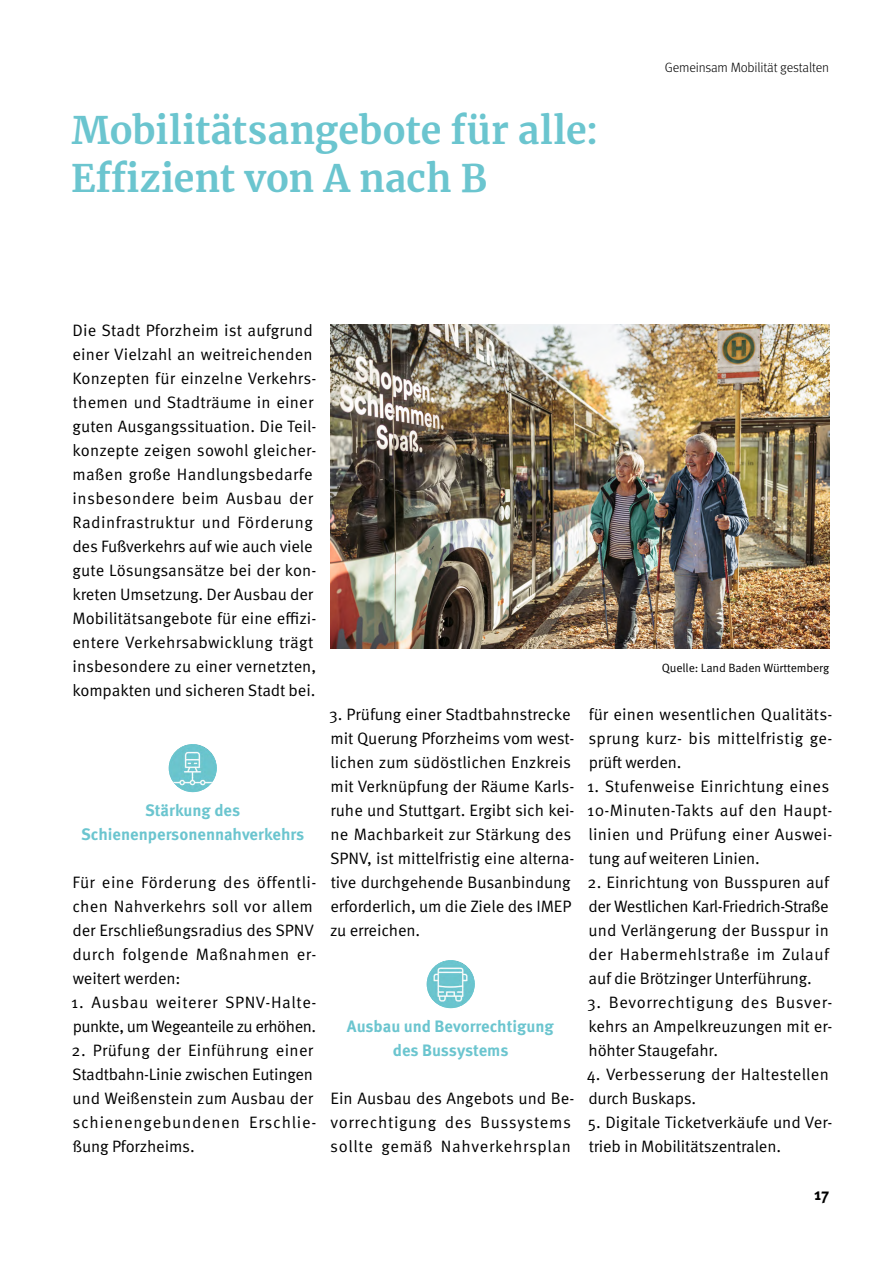
<style>
.page{position:relative;width:893px;height:1263px;background:#fff}
.page>*{position:absolute;margin:0;border:0;box-sizing:border-box;transform-origin:0 0}
.t1{font:700 37.5px/48px "Merriweather";letter-spacing:.005em;color:#6bc5cf}
.t2{font:16.5px/24px "Meta Pro Norm";color:#000}
.t3{font:16.5px/24px "Meta Pro Norm";letter-spacing:.035em;color:#000}
.t4{font:700 16.5px/24px "Meta Pro";color:#6bc5cf;text-align:center}
.t5{font:16.5px/24px "Meta Pro Norm";letter-spacing:-.03em;color:#000}
.t6{font:700 16.5px "Meta Pro";color:#000}
.t7{font:300 13.5px "Meta Pro";letter-spacing:-.01em;color:#000}
.t8{font:12px "Meta Pro Norm";letter-spacing:-.01em;color:#000}
</style>
<div class="page">
<img style="left:169px;top:744px;width:48px;height:48px;border-radius:24px">
<img style="left:330px;top:324px;width:499px;height:324px">
<img style="left:427px;top:960px;width:48px;height:48px;border-radius:24px">
<h1 class="t1" style="left:71px;top:105px;width:529px">Mobilitätsangebote für alle:<br>Effizient von A nach B</h1>
<p class="t2" style="left:72px;top:317px;width:246px">Die Stadt Pforzheim ist aufgrund einer Vielzahl an weitreichenden Konzepten für einzelne Verkehrs&shy;themen und Stadträume in einer guten Ausgangssituation. Die Teil&shy;konzepte zeigen sowohl gleicher&shy;maßen große Handlungsbedarfe insbesondere beim Ausbau der Radinfrastruktur und Förderung des Fußverkehrs auf wie auch viele gute Lösungsansätze bei der kon&shy;kreten Umsetzung. Der Ausbau der Mobilitätsangebote für eine effizi&shy;entere Verkehrsabwicklung trägt insbesondere zu einer vernetzten, kompakten und sicheren Stadt bei.</p>
<p class="t7" style="left:665px;top:58px;width:166px">Gemeinsam Mobilität gestalten</p>
<p class="t8" style="left:662px;top:659px;width:169px">Quelle: Land Baden Württemberg</p>
<p class="t4" style="left:81px;top:797px;width:225px">Stärkung des<br>Schienenpersonennahverkehrs</p>
<p class="t2" style="left:72px;top:869px;width:246px">Für eine Förderung des öffentli&shy;chen Nahverkehrs soll vor allem der Erschließungsradius des SPNV durch folgende Maßnahmen er&shy;weitert werden:</p>
<p class="t5" style="left:71px;top:989px;width:247px">1. Ausbau weiterer SPNV-Halte&shy;punkte, um Wegeanteile zu erhöhen.</p>
<p class="t2" style="left:72px;top:1037px;width:246px">2. Prüfung der Einführung einer<br>Stadtbahn-Linie zwischen Eutingen und Weißenstein zum Ausbau der schienengebundenen Erschlie&shy;ßung Pforzheims.</p>
<p class="t2" style="left:329px;top:701px;width:247px">3. Prüfung einer Stadtbahnstrecke mit Querung Pforzheims vom west&shy;lichen zum südöstlichen Enzkreis mit Verknüpfung der Räume Karls&shy;ruhe und Stuttgart. Ergibt sich kei&shy;ne Machbarkeit zur Stärkung des<br>SPNV, ist mittelfristig eine alterna&shy;tive durchgehende Busanbindung erforderlich, um die Ziele des IMEP zu erreichen.</p>
<p class="t4" style="left:347px;top:1013px;width:208px">Ausbau und Bevorrechtigung des Bussystems</p>
<p class="t3" style="left:330px;top:1085px;width:246px">Ein Ausbau des Angebots und Be&shy;vorrechtigung des Bussystems sollte gemäß Nahverkehrsplan</p>
<p class="t2" style="left:588px;top:701px;width:246px;text-align:justify">für einen wesentlichen Qualitäts&shy;sprung kurz- bis mittelfristig ge&shy;prüft werden.</p>
<p class="t2" style="left:587px;top:773px;width:247px">1. Stufenweise Einrichtung eines<br>10-Minuten-Takts auf den Haupt&shy;linien und Prüfung einer Auswei&shy;tung auf weiteren Linien.</p>
<p class="t2" style="left:587px;top:869px;width:243px;text-align:justify">2. Einrichtung von Busspuren auf der Westlichen Karl-Friedrich-Straße und Verlängerung der Busspur in der Habermehlstraße im Zulauf auf die Brötzinger Unterführung.</p>
<p class="t2" style="left:587px;top:989px;width:247px;text-align:justify">3. Bevorrechtigung des Busver&shy;kehrs an Ampelkreuzungen mit er&shy;höhter Staugefahr.</p>
<p class="t2" style="left:587px;top:1061px;width:244px">4. Verbesserung der Haltestellen durch Buskaps.</p>
<p class="t2" style="left:588px;top:1109px;width:246px">5. Digitale Ticketverkäufe und Ver&shy;trieb in Mobilitätszentralen.</p>
<p class="t6" style="left:814px;top:1181px;width:17px">17</p>
</div>
